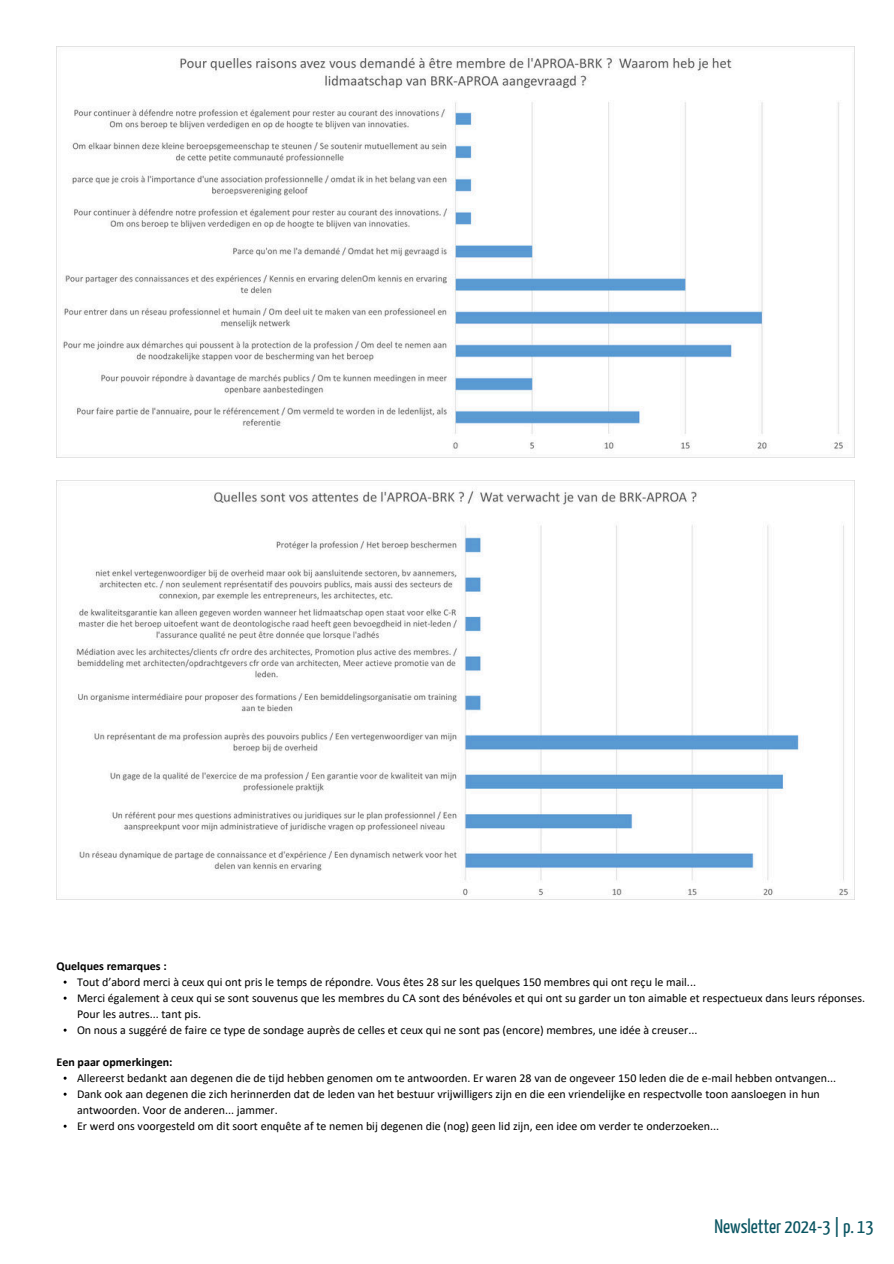
<style>
.page{position:relative;width:894px;height:1264px;background:#fff}
.page>*{position:absolute;margin:0;border:0;box-sizing:border-box;transform-origin:0 0}
.t1{font:19.5px "Yanone Kaffeesatz";color:#095461}
.t2{font:12px/16px "Calibri";color:#000}
.t3{font:700 12px "Calibri";color:#000}
</style>
<div class="page">
<img style="left:57px;top:46px;width:797px;height:404px">
<img style="left:57px;top:480px;width:797px;height:416px">
<p class="t3" style="left:57px;top:957px;width:112px">Quelques remarques :</p>
<p class="t2" style="left:77px;top:973px;width:789px">Tout d’abord merci à ceux qui ont pris le temps de répondre. Vous êtes 28 sur les quelques 150 membres qui ont reçu le mail...<br>Merci également à ceux qui se sont souvenus que les membres du CA sont des bénévoles et qui ont su garder un ton aimable et respectueux dans leurs réponses.<br>Pour les autres... tant pis.<br>On nous a suggéré de faire ce type de sondage auprès de celles et ceux qui ne sont pas (encore) membres, une idée à creuser...</p>
<p class="t3" style="left:57px;top:1053px;width:117px">Een paar opmerkingen:</p>
<p class="t2" style="left:77px;top:1069px;width:760px">Allereerst bedankt aan degenen die de tijd hebben genomen om te antwoorden. Er waren 28 van de ongeveer 150 leden die de e-mail hebben ontvangen...<br>Dank ook aan degenen die zich herinnerden dat de leden van het bestuur vrijwilligers zijn en die een vriendelijke en respectvolle toon aansloegen in hun antwoorden. Voor de anderen... jammer.<br>Er werd ons voorgesteld om dit soort enquête af te nemen bij degenen die (nog) geen lid zijn, een idee om verder te onderzoeken...</p>
<h1 class="t1" style="left:714px;top:1211px;width:161px">Newsletter 2024-3 | p. 13</h1>
</div>
